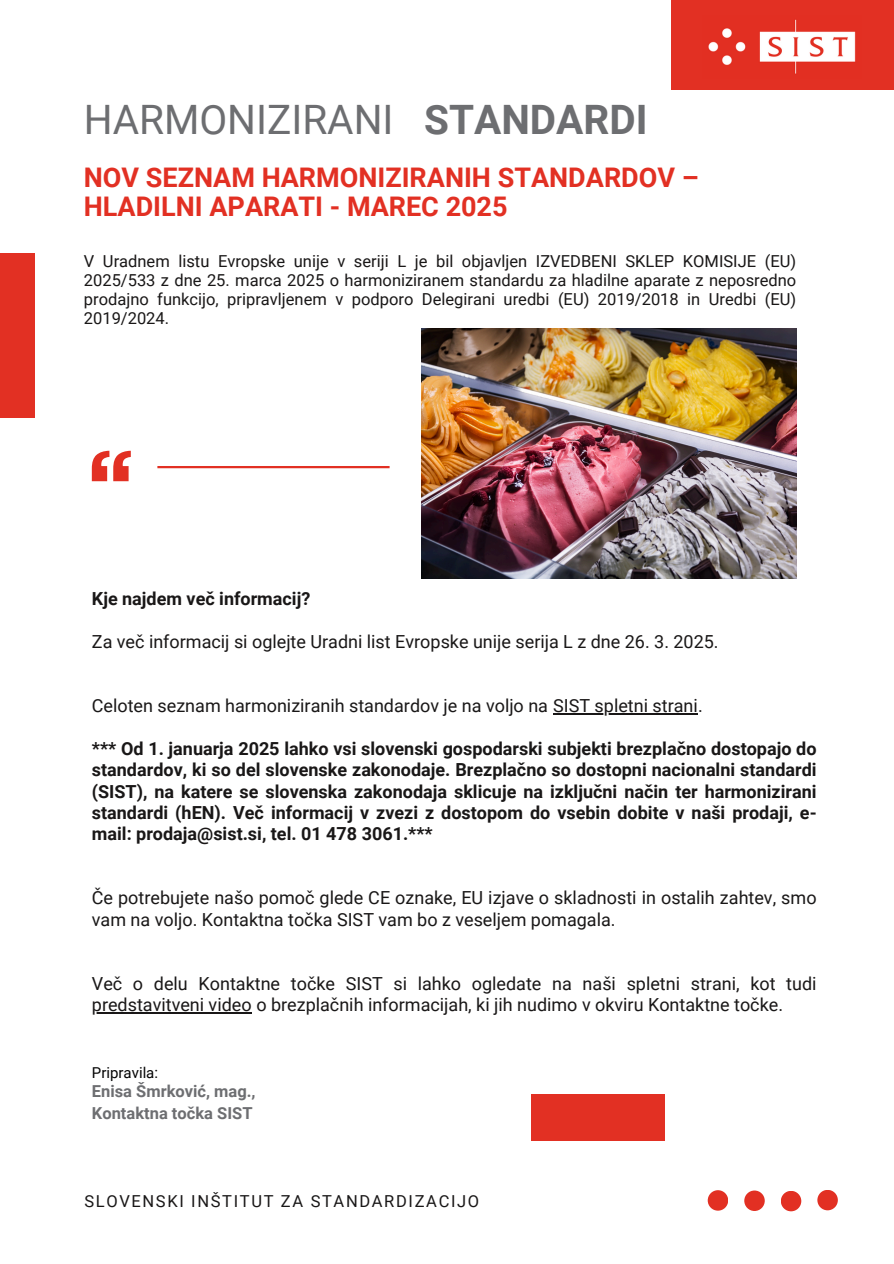
<style>
.page{position:relative;width:894px;height:1264px;background:#fff}
.page>*{position:absolute;margin:0;border:0;box-sizing:border-box;transform-origin:0 0}
.t1{font:40.5px "Roboto";color:#6d6e71}
.t2{font:700 40.5px "Roboto";color:#6d6e71}
.t3{font:700 27px/29.2px "Roboto";color:#e23023}
.t4{font:18px "Roboto";color:#191717}
.t5{font:700 18px/21.3px "Roboto";color:#191717;text-align:justify}
.t6{font:16.5px/19.2px "Roboto";color:#191717;text-align:justify}
.t7{font:700 16.5px/21.3px "Roboto";color:#6d6e71}
.t8{font:16.5px "Roboto";letter-spacing:.1em;color:#191717}
.t9{font:15px "Roboto";color:#040404}
</style>
<div class="page">
<svg style="left:92px;top:451px;width:39px;height:30px"></svg>
<hr style="left:157px;top:466px;width:232px;height:2px;background:#e23023">
<div style="left:0;top:253px;width:34px;height:164px;background:#e23023"></div>
<div style="left:671px;top:0;width:222px;height:89px;background:#e23023"></div>
<div style="left:531px;top:1094px;width:133px;height:46px;background:#e23023"></div>
<div style="left:744px;top:1190px;width:20px;height:20px;background:#e23023;border-radius:50%"></div>
<div style="left:780px;top:1190px;width:21px;height:21px;background:#e23023;border-radius:50%"></div>
<div style="left:817px;top:1189px;width:20px;height:21px;background:#e23023;border-radius:50%"></div>
<div style="left:707px;top:1190px;width:21px;height:20px;background:#e23023;border-radius:50%"></div>
<img style="left:708px;top:19px;width:148px;height:55px">
<img style="left:421px;top:329px;width:374px;height:249px">
<hr style="left:553px;top:713px;width:144px;height:1px;background:#191717">
<hr style="left:92px;top:1012px;width:160px;height:1px;background:#191717">
<h2 class="t1" style="left:84px;top:96px;width:311px">HARMONIZIRANI</h2>
<h5 class="t2" style="left:424px;top:96px;width:225px">STANDARDI</h5>
<h6 class="t3" style="left:84px;top:163px;width:616px">NOV SEZNAM HARMONIZIRANIH STANDARDOV –<br>HLADILNI APARATI - MAREC 2025</h6>
<h6 class="t6" style="left:84px;top:251px;width:713px">V Uradnem listu Evropske unije v seriji L je bil objavljen IZVEDBENI SKLEP KOMISIJE (EU)<br>2025/533 z dne 25. marca 2025 o harmoniziranem standardu za hladilne aparate z neposredno prodajno funkcijo, pripravljenem v podporo Delegirani uredbi (EU) 2019/2018 in Uredbi (EU)<br>2019/2024.</h6>
<h1 class="t5" style="left:92px;top:588px;width:220px">Kje najdem več informacij?</h1>
<h3 class="t4" style="left:92px;top:631px;width:628px">Za več informacij si oglejte Uradni list Evropske unije serija L z dne 26. 3. 2025.</h3>
<h6 class="t4" style="left:92px;top:695px;width:612px">Celoten seznam harmoniziranih standardov je na voljo na SIST spletni strani.</h6>
<p class="t5" style="left:92px;top:738px;width:726px">*** Od 1. januarja 2025 lahko vsi slovenski gospodarski subjekti brezplačno dostopajo do</p>
<p class="t5" style="left:92px;top:759px;width:726px">standardov, ki so del slovenske zakonodaje. Brezplačno so dostopni nacionalni standardi (SIST), na katere se slovenska zakonodaja sklicuje na izključni način ter harmonizirani standardi (hEN). Več informacij v zvezi z dostopom do vsebin dobite v naši prodaji, e&shy;mail: prodaja@sist.si, tel. 01 478 3061.***</p>
<p class="t4" style="left:92px;top:887px;width:726px">Če potrebujete našo pomoč glede CE oznake, EU izjave o skladnosti in ostalih zahtev, smo</p>
<p class="t4" style="left:92px;top:909px;width:525px">vam na voljo. Kontaktna točka SIST vam bo z veseljem pomagala.</p>
<p class="t4" style="left:92px;top:973px;width:726px">Več o delu Kontaktne točke SIST si lahko ogledate na naši spletni strani, kot tudi</p>
<h5 class="t4" style="left:92px;top:994px;width:692px">predstavitveni video o brezplačnih informacijah, ki jih nudimo v okviru Kontaktne točke.</h5>
<h6 class="t9" style="left:92px;top:1063px;width:68px">Pripravila:</h6>
<h6 class="t7" style="left:92px;top:1081px;width:165px">Enisa Šmrković, mag.,<br>Kontaktna točka SIST</h6>
<p class="t8" style="left:84px;top:1192px;width:396px">SLOVENSKI INŠTITUT ZA STANDARDIZACIJO</p>
</div>
